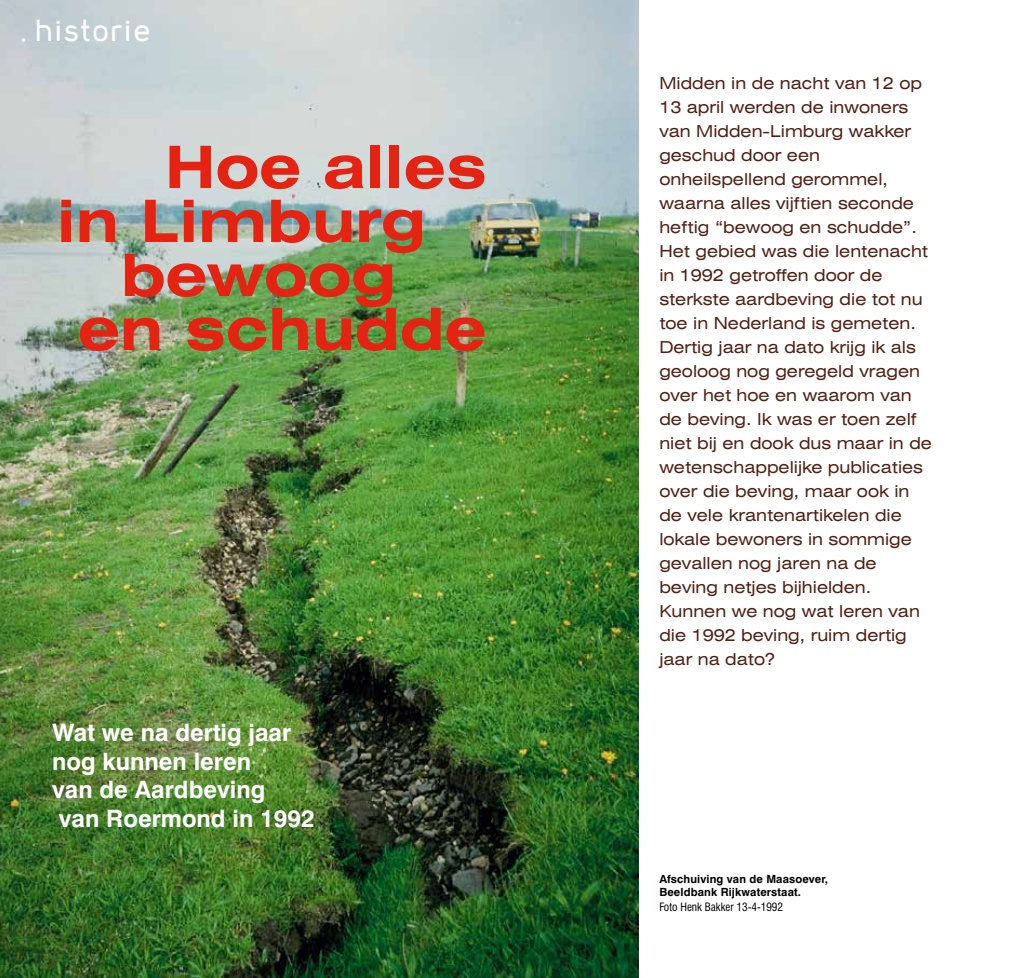
<style>
.page{position:relative;width:1021px;height:978px;background:#fff}
.page>*{position:absolute;margin:0;border:0;box-sizing:border-box;transform-origin:0 0}
.t1{font:700 expanded 58.5px "Swiss 721 BT";color:#e42313}
.t2{font:700 28.5px "Nora Grotesque";letter-spacing:.025em;color:#fff}
.t3{font:700 24px/28.5px "Swiss 721 BT";color:#fff}
.t4{font:expanded 16.5px/24px "Swiss 721 BT";color:#512114}
.t5{font:700 11.25px/13.5px "Swiss 721 BT";letter-spacing:.01em;color:#000}
.t6{font:condensed 11.25px "Swiss 721 BT";color:#000}
</style>
<div class="page">
<img style="left:0;top:0;width:638px;height:978px">
<h2 class="t2" style="left:21px;top:7px;width:132px">. historie</h2>
<h1 class="t1" style="left:165px;top:132px;width:324px">Hoe alles</h1>
<h1 class="t1" style="left:57px;top:186px;width:371px">in Limburg</h1>
<h1 class="t1" style="left:121px;top:240px;width:277px">bewoog</h1>
<h1 class="t1" style="left:78px;top:294px;width:410px">en schudde</h1>
<h3 class="t3" style="left:52px;top:718px;width:264px">Wat we na dertig jaar nog kunnen leren<br>van de Aardbeving<br>van Roermond in 1992</h3>
<p class="t4" style="left:659px;top:71px;width:274px">Midden in de nacht van 12 op<br>13 april werden de inwoners van Midden-Limburg wakker geschud door een onheilspellend gerommel, waarna alles vijftien seconde heftig “bewoog en schudde”.<br>Het gebied was die lentenacht in 1992 getroffen door de sterkste aardbeving die tot nu toe in Nederland is gemeten.<br>Dertig jaar na dato krijg ik als geoloog nog geregeld vragen over het hoe en waarom van de beving. Ik was er toen zelf niet bij en dook dus maar in de wetenschappelijke publicaties over die beving, maar ook in de vele krantenartikelen die lokale bewoners in sommige gevallen nog jaren na de beving netjes bijhielden.<br>Kunnen we nog wat leren van die 1992 beving, ruim dertig jaar na dato?</p>
<p class="t5" style="left:659px;top:872px;width:170px">Afschuiving van de Maasoever,<br>Beeldbank Rijkwaterstaat.</p>
<p class="t6" style="left:659px;top:900px;width:125px">Foto Henk Bakker 13-4-1992</p>
</div>
